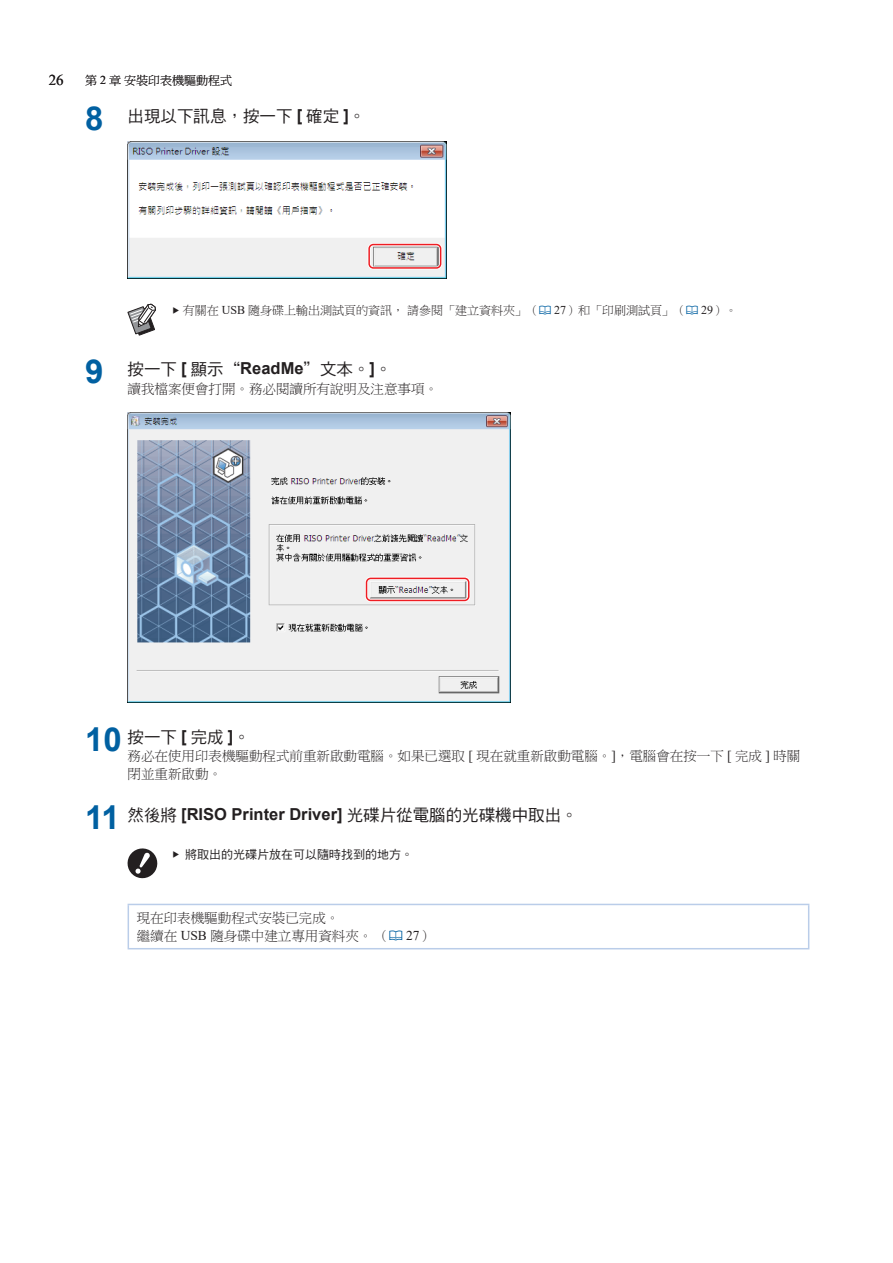
<style>
.page{position:relative;width:893px;height:1263px;background:#fff}
.page>*{position:absolute;margin:0;border:0;box-sizing:border-box;transform-origin:0 0}
.t1{font:16.5px "DF Hei Md HKSCS U";color:#231f20}
.t2{font:700 16.5px "Arial";color:#231f20}
.t3{font:15px "Times New Roman";color:#231f20}
.t4{font:13.5px/18px "DF Ming Lt HKSCS U";color:#231f20}
.t5{font:13.5px "Times New Roman";color:#231f20}
.t6{font:12px "DF Ming Lt HKSCS U";color:#231f20}
.t7{font:12px "DF Hei Md HKSCS U";color:#231f20}
.t8{font:12px "Times New Roman";color:#231f20}
.s1{font-family:"Times New Roman"}
.s2{font-family:"Arial";font-weight:700;font-size:33px;color:#0160a1}
.s3{font-family:"Arial";font-weight:700}
.s4{font-family:"DF Ming Lt HKSCS U"}
.s5{font-size:33px;color:#0160a1}
.s6{font-family:"DF Hei Md HKSCS U";font-weight:400}
</style>
<div class="page">
<img style="left:128px;top:141px;width:318px;height:137px">
<div style="left:368px;top:243px;width:74px;height:26px;border:3px solid #fff;border-radius:4px"></div>
<div style="left:368px;top:244px;width:73px;height:25px;border:2px solid #ee1d23;border-radius:4px"></div>
<svg style="left:128px;top:304px;width:28px;height:31px"></svg>
<img style="left:128px;top:413px;width:382px;height:290px">
<div style="left:365px;top:577px;width:105px;height:25px;border:3px solid #fff;border-radius:4px"></div>
<div style="left:366px;top:578px;width:103px;height:23px;border:2px solid #ee1d23;border-radius:4px"></div>
<svg style="left:128px;top:848px;width:29px;height:30px"></svg>
<hr style="left:128px;top:904px;width:681px;height:1px;background:#bacde9">
<hr style="left:128px;top:905px;width:1px;height:43px;background:#bacde9">
<hr style="left:808px;top:905px;width:1px;height:43px;background:#bacde9">
<hr style="left:128px;top:948px;width:681px;height:1px;background:#bacde9">
<p class="t3" style="left:49px;top:70px;width:16px">26</p>
<p class="t6" style="left:85px;top:74px;width:148px">第 <span class="s1">2</span> 章安裝印表機驅動程式</p>
<p class="t1" style="left:85px;top:108px;width:282px"><span class="s2">8</span> 出現以下訊息，按一下 <span class="s3">[</span> 確定 <span class="s3">]</span>。</p>
<p class="t6" style="left:183px;top:304px;width:358px">有關在 <span class="s1">USB</span> 隨身碟上輸出測試頁的資訊，請參閱「建立資料夾」（</p>
<p class="t6" style="left:554px;top:304px;width:133px"><span class="s1">27</span>）和「印刷測試頁」（</p>
<p class="t8" style="left:701px;top:301px;width:37px">29<span class="s4">）。</span></p>
<p class="t1" style="left:85px;top:361px;width:308px"><span class="s2">9</span> 按一下 <span class="s3">[</span> 顯示“<span class="s3">ReadMe</span>”文本。<span class="s3">]</span>。</p>
<p class="t4" style="left:128px;top:380px;width:312px">讀我檔案便會打開。務必閱讀所有說明及注意事項。</p>
<p class="t1" style="left:85px;top:728px;width:166px"><span class="s2">10</span> 按一下 <span class="s3">[</span> 完成 <span class="s3">]</span>。</p>
<p class="t4" style="left:128px;top:747px;width:674px">務必在使用印表機驅動程式前重新啟動電腦。如果已選取 <span class="s1">[</span> 現在就重新啟動電腦。<span class="s1">]</span>，電腦會在按一下 <span class="s1">[</span> 完成 <span class="s1">]</span> 時關閉並重新啟動。</p>
<p class="t2" style="left:85px;top:802px;width:494px"><span class="s5">11</span> <span class="s6">然後將</span> [RISO Printer Driver] <span class="s6">光碟片從電腦的光碟機中取出。</span></p>
<p class="t7" style="left:185px;top:848px;width:229px">將取出的光碟片放在可以隨時找到的地方。</p>
<p class="t4" style="left:137px;top:908px;width:254px">現在印表機驅動程式安裝已完成。<br>繼續在 <span class="s1">USB</span> 隨身碟中建立專用資料夾。（</p>
<p class="t5" style="left:406px;top:925px;width:28px">27<span class="s4">）</span></p>
</div>
